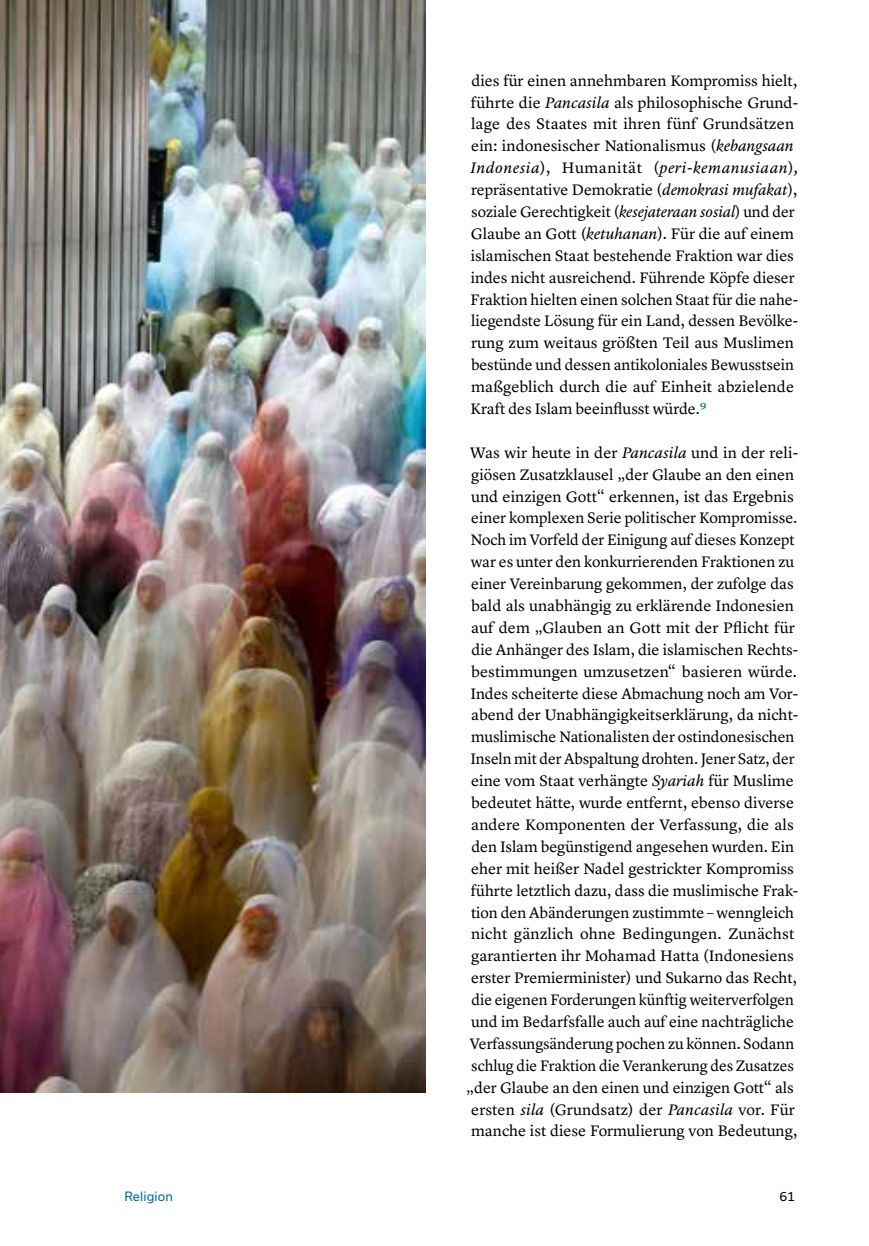
<style>
.page{position:relative;width:869px;height:1246px;background:#fff}
.page>*{position:absolute;margin:0;border:0;box-sizing:border-box;transform-origin:0 0}
.t1{font:15.75px/21.9px "Lyon Text";color:#000}
.t2{font:12.25px "Usual";letter-spacing:.015em;color:#006ca6}
.t3{font:12.25px "Usual";color:#000}
.s1{font-style:italic}
.s2{color:#006ca6}
</style>
<div class="page">
<img style="left:0;top:0;width:425px;height:1092px">
<p class="t1" style="left:470px;top:68px;width:329px">dies für einen annehmbaren Kompromiss hielt, führte die <span class="s1">Pancasila</span> als philosophische Grund&shy;lage des Staates mit ihren fünf Grundsätzen ein: indonesischer Nationalismus (<span class="s1">kebangsaan Indonesia</span>), Humanität (<span class="s1">peri-kemanusiaan</span>)<span class="s1">, </span>repräsentative Demokratie (<span class="s1">demokrasi mufakat</span>), soziale Gerechtigkeit (<span class="s1">kesejateraan sosial</span>) und der Glaube an Gott (<span class="s1">ketuhanan</span>). Für die auf einem islamischen Staat bestehende Fraktion war dies indes nicht ausreichend. Führende Köpfe dieser Fraktion hielten einen solchen Staat für die nahe&shy;liegendste Lösung für ein Land, dessen Bevölke&shy;rung zum weitaus größten Teil aus Muslimen bestünde und dessen antikoloniales Bewusstsein maßgeblich durch die auf Einheit abzielende Kraft des Islam beeinflusst würde.<span class="s2">9</span></p>
<p class="t1" style="left:466px;top:440px;width:333px;text-align:center">Was wir heute in der <span class="s1">Pancasila</span> und in der reli&shy;giösen Zusatzklausel „der Glaube an den einen und einzigen Gott“ erkennen, ist das Ergebnis einer komplexen Serie politischer Kompromisse.<br>Noch im Vorfeld der Einigung auf dieses Konzept war es unter den konkurrierenden Fraktionen zu einer Vereinbarung gekommen, der zufolge das bald als unabhängig zu erklärende Indonesien auf dem „Glauben an Gott mit der Pflicht für die Anhänger des Islam, die islamischen Rechts&shy;bestimmungen umzusetzen“ basieren würde.<br>Indes scheiterte diese Abmachung noch am Vor&shy;abend der Unabhängigkeitserklärung, da nicht&shy;muslimische Nationalisten der ostindonesischen Inseln mit der Abspaltung drohten. Jener Satz, der eine vom Staat verhängte <span class="s1">Syariah</span> für Muslime bedeutet hätte, wurde entfernt, ebenso diverse andere Komponenten der Verfassung, die als den Islam begünstigend angesehen wurden. Ein eher mit heißer Nadel gestrickter Kompromiss führte letztlich dazu, dass die muslimische Frak&shy;tion den Abänderungen zustimmte – wenngleich nicht gänzlich ohne Bedingungen. Zunächst garantierten ihr Mohamad Hatta (Indonesiens erster Premierminister) und Sukarno das Recht, die eigenen Forderungen künftig weiterverfolgen und im Bedarfsfalle auch auf eine nachträgliche Verfassungsänderung pochen zu können. Sodann schlug die Fraktion die Verankerung des Zusatzes „der Glaube an den einen und einzigen Gott“ als ersten <span class="s1">sila</span> (Grundsatz) der <span class="s1">Pancasila</span> vor. Für manche ist diese Formulierung von Bedeutung,</p>
<p class="t2" style="left:125px;top:1188px;width:50px">Religion</p>
<p class="t3" style="left:779px;top:1188px;width:17px">61</p>
</div>
